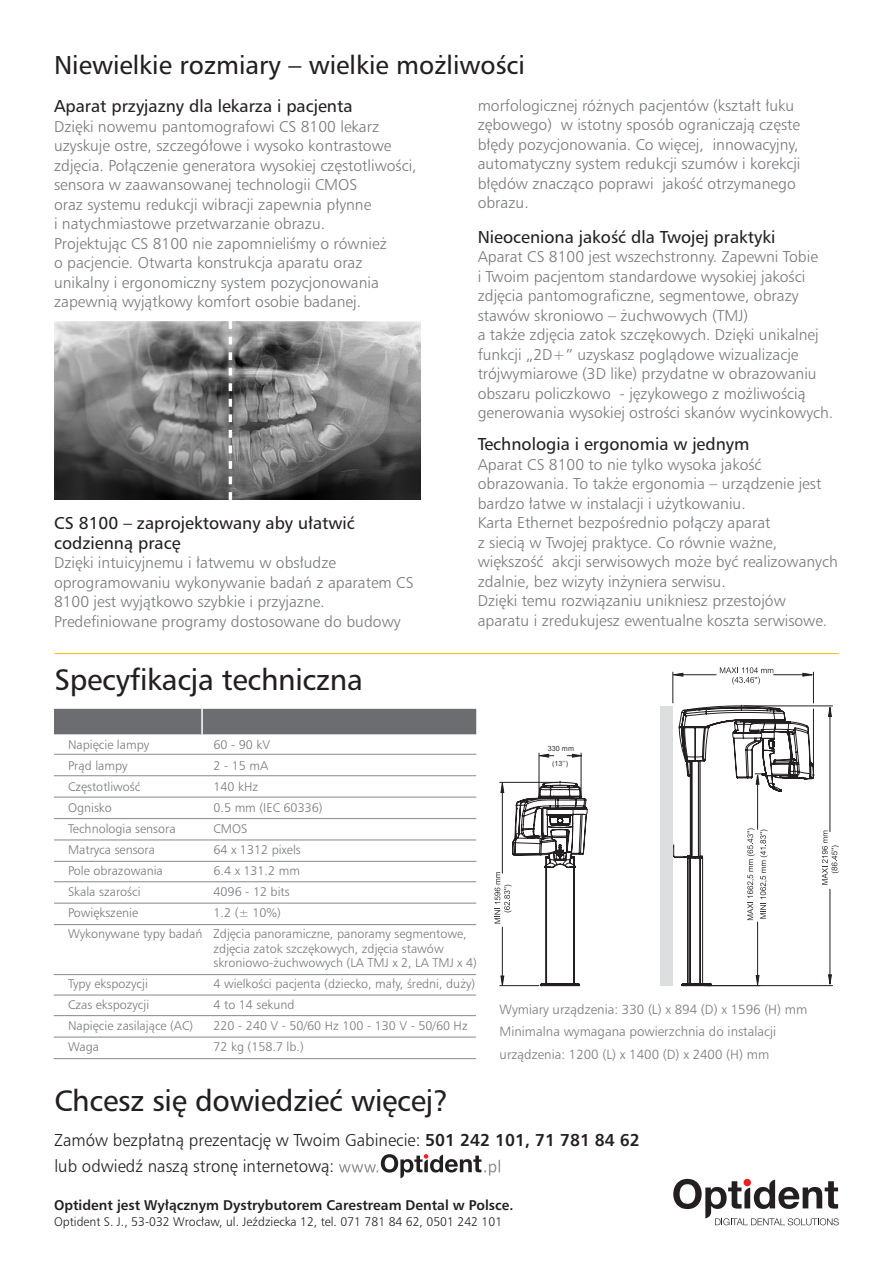
<style>
.page{position:relative;width:893px;height:1263px;background:#fff}
.page>*{position:absolute;margin:0;border:0;box-sizing:border-box;transform-origin:0 0}
.t1{font:28.5px "Humnst 777 PL";letter-spacing:-.01em;color:#231f20}
.t2{font:24.75px "Humnst 777 PL";color:#231f20}
.t3{font:16.5px/19.5px "Humnst 777 PL";color:#231f20}
.t4{font:16.5px "Humnst 777 Lt PL";color:#231f20}
.t5{font:15px/19.5px "Humnst 777 Lt PL";color:#76787b}
.t6{font:700 13.5px "Humnst 777 PL";color:#231f20}
.t7{font:12.75px/22.2px "Humnst 777 Lt PL";color:#76787b}
.t8{font:12px "Humnst 777 Lt PL";color:#76787b}
.t9{font:12px "Humnst 777 Lt PL";color:#231f20}
.t10{font:7.2px/15.3px "Arial";color:#363539;text-align:center}
.s1{font-family:"Humnst 777 PL";font-weight:700}
</style>
<div class="page">
<svg style="left:673px;top:1179px;width:166px;height:46px"></svg>
<div style="left:744px;top:1179px;width:7px;height:7px;background:#ec1f26;border-radius:50%"></div>
<svg style="left:339px;top:1154px;width:161px;height:24px"></svg>
<img style="left:54px;top:322px;width:367px;height:177px">
<hr style="left:54px;top:653px;width:785px;height:1px;background:#fcba13">
<svg style="left:500px;top:672px;width:314px;height:314px"></svg>
<svg style="left:673px;top:673px;width:160px;height:80px"></svg>
<svg style="left:828px;top:707px;width:4px;height:10px"></svg>
<svg style="left:539px;top:753px;width:294px;height:233px"></svg>
<svg style="left:539px;top:754px;width:10px;height:4px"></svg>
<svg style="left:572px;top:754px;width:10px;height:4px"></svg>
<svg style="left:495px;top:872px;width:17px;height:51px"></svg>
<svg style="left:822px;top:830px;width:17px;height:55px"></svg>
<svg style="left:720px;top:667px;width:53px;height:17px"></svg>
<svg style="left:747px;top:828px;width:21px;height:92px"></svg>
<div style="left:54px;top:709px;width:422px;height:25px;background:#6c6d70"></div>
<hr style="left:201px;top:709px;width:2px;height:25px;background:#fff">
<hr style="left:54px;top:754px;width:422px;height:1px;background:#939598">
<hr style="left:54px;top:775px;width:422px;height:1px;background:#939598">
<hr style="left:54px;top:796px;width:422px;height:2px;background:#939598">
<hr style="left:54px;top:818px;width:422px;height:1px;background:#939598">
<hr style="left:54px;top:839px;width:422px;height:1px;background:#939598">
<hr style="left:54px;top:861px;width:422px;height:1px;background:#939598">
<hr style="left:54px;top:881px;width:422px;height:1px;background:#939598">
<hr style="left:54px;top:902px;width:422px;height:2px;background:#939598">
<hr style="left:54px;top:924px;width:422px;height:1px;background:#939598">
<hr style="left:54px;top:974px;width:422px;height:1px;background:#939598">
<hr style="left:54px;top:994px;width:422px;height:2px;background:#939598">
<hr style="left:54px;top:1015px;width:422px;height:1px;background:#939598">
<hr style="left:54px;top:1036px;width:422px;height:2px;background:#939598">
<hr style="left:54px;top:1058px;width:422px;height:1px;background:#939598">
<p class="t2" style="left:54px;top:49px;width:473px">Niewielkie rozmiary – wielkie możliwości</p>
<p class="t3" style="left:54px;top:96px;width:300px">Aparat przyjazny dla lekarza i pacjenta</p>
<p class="t5" style="left:54px;top:116px;width:364px">Dzięki nowemu pantomografowi CS 8100 lekarz uzyskuje ostre, szczegółowe i wysoko kontrastowe zdjęcia. Połączenie generatora wysokiej częstotliwości, sensora w zaawansowanej technologii CMOS</p>
<p class="t5" style="left:54px;top:194px;width:319px">oraz systemu redukcji wibracji zapewnia płynne</p>
<p class="t5" style="left:54px;top:214px;width:273px">i natychmiastowe przetwarzanie obrazu.</p>
<p class="t5" style="left:54px;top:233px;width:334px">Projektując CS 8100 nie zapomnieliśmy o również</p>
<p class="t5" style="left:54px;top:253px;width:326px">o pacjencie. Otwarta konstrukcja aparatu oraz unikalny i ergonomiczny system pozycjonowania zapewnią wyjątkowy komfort osobie badanej.</p>
<p class="t5" style="left:478px;top:95px;width:324px">morfologicznej różnych pacjentów (kształt łuku zębowego) w istotny sposób ograniczają częste błędy pozycjonowania. Co więcej, innowacyjny, automatyczny system redukcji szumów i korekcji błędów znacząco poprawi jakość otrzymanego obrazu.</p>
<p class="t3" style="left:478px;top:227px;width:299px">Nieoceniona jakość dla Twojej praktyki</p>
<p class="t5" style="left:478px;top:247px;width:342px">Aparat CS 8100 jest wszechstronny. Zapewni Tobie i Twoim pacjentom standardowe wysokiej jakości zdjęcia pantomograficzne, segmentowe, obrazy stawów skroniowo – żuchwowych (TMJ)</p>
<p class="t5" style="left:478px;top:325px;width:357px">a także zdjęcia zatok szczękowych. Dzięki unikalnej funkcji „2D+” uzyskasz poglądowe wizualizacje trójwymiarowe (3D like) przydatne w obrazowaniu obszaru policzkowo - językowego z możliwością generowania wysokiej ostrości skanów wycinkowych.</p>
<p class="t3" style="left:54px;top:513px;width:302px">CS 8100 – zaprojektowany aby ułatwić codzienną pracę</p>
<p class="t5" style="left:54px;top:553px;width:361px">Dzięki intuicyjnemu i łatwemu w obsłudze oprogramowaniu wykonywanie badań z aparatem CS<br>8100 jest wyjątkowo szybkie i przyjazne.</p>
<p class="t5" style="left:54px;top:611px;width:348px">Predefiniowane programy dostosowane do budowy</p>
<p class="t1" style="left:54px;top:661px;width:310px">Specyfikacja techniczna</p>
<p class="t3" style="left:478px;top:434px;width:273px">Technologia i ergonomia w jednym</p>
<p class="t5" style="left:478px;top:454px;width:345px">Aparat CS 8100 to nie tylko wysoka jakość obrazowania. To także ergonomia – urządzenie jest bardzo łatwe w instalacji i użytkowaniu.</p>
<p class="t5" style="left:478px;top:513px;width:294px">Karta Ethernet bezpośrednio połączy aparat</p>
<p class="t5" style="left:478px;top:532px;width:362px">z siecią w Twojej praktyce. Co równie ważne, większość akcji serwisowych może być realizowanych zdalnie, bez wizyty inżyniera serwisu.</p>
<p class="t5" style="left:478px;top:591px;width:351px">Dzięki temu rozwiązaniu unikniesz przestojów aparatu i zredukujesz ewentualne koszta serwisowe.</p>
<p class="t8" style="left:68px;top:737px;width:83px">Napięcie lampy</p>
<p class="t8" style="left:214px;top:737px;width:58px">60 - 90 kV</p>
<p class="t8" style="left:68px;top:758px;width:61px">Prąd lampy</p>
<p class="t8" style="left:214px;top:758px;width:56px">2 - 15 mA</p>
<p class="t8" style="left:68px;top:779px;width:74px">Częstotliwość</p>
<p class="t8" style="left:214px;top:779px;width:46px">140 kHz</p>
<p class="t8" style="left:68px;top:800px;width:45px">Ognisko</p>
<p class="t8" style="left:214px;top:800px;width:110px">0.5 mm (IEC 60336)</p>
<p class="t8" style="left:68px;top:821px;width:109px">Technologia sensora</p>
<p class="t8" style="left:214px;top:821px;width:35px">CMOS</p>
<p class="t8" style="left:68px;top:842px;width:89px">Matryca sensora</p>
<p class="t8" style="left:214px;top:842px;width:89px">64 x 1312 pixels</p>
<p class="t8" style="left:68px;top:863px;width:96px">Pole obrazowania</p>
<p class="t8" style="left:214px;top:863px;width:88px">6.4 x 131.2 mm</p>
<p class="t8" style="left:68px;top:884px;width:74px">Skala szarości</p>
<p class="t8" style="left:214px;top:884px;width:78px">4096 - 12 bits</p>
<p class="t8" style="left:68px;top:905px;width:72px">Powiększenie</p>
<p class="t8" style="left:214px;top:905px;width:69px">1.2 (± 10%)</p>
<p class="t8" style="left:68px;top:926px;width:400px">Wykonywane typy badań Zdjęcia panoramiczne, panoramy segmentowe,</p>
<p class="t8" style="left:214px;top:941px;width:232px">zdjęcia zatok szczękowych, zdjęcia stawów</p>
<p class="t8" style="left:214px;top:955px;width:265px">skroniowo-żuchwowych (LA TMJ x 2, LA TMJ x 4)</p>
<p class="t8" style="left:68px;top:976px;width:81px">Typy ekspozycji</p>
<p class="t8" style="left:214px;top:976px;width:263px">4 wielkości pacjenta (dziecko, mały, średni, duży)</p>
<p class="t8" style="left:68px;top:997px;width:83px">Czas ekspozycji</p>
<p class="t8" style="left:214px;top:997px;width:82px">4 to 14 sekund</p>
<p class="t8" style="left:68px;top:1018px;width:127px">Napięcie zasilające (AC)</p>
<p class="t8" style="left:214px;top:1018px;width:256px">220 - 240 V - 50/60 Hz 100 - 130 V - 50/60 Hz</p>
<p class="t8" style="left:68px;top:1039px;width:33px">Waga</p>
<p class="t8" style="left:214px;top:1039px;width:92px">72 kg (158.7 lb.)</p>
<p class="t10" style="left:548px;top:740px;width:28px">330 mm (13’’)</p>
<p class="t7" style="left:500px;top:998px;width:309px">Wymiary urządzenia: 330 (L) x 894 (D) x 1596 (H) mm</p>
<p class="t7" style="left:500px;top:1020px;width:278px">Minimalna wymagana powierzchnia do instalacji urządzenia: 1200 (L) x 1400 (D) x 2400 (H) mm</p>
<p class="t1" style="left:54px;top:1082px;width:395px">Chcesz się dowiedzieć więcej?</p>
<p class="t4" style="left:54px;top:1129px;width:587px">Zamów bezpłatną prezentację w Twoim Gabinecie: <span class="s1">501 242 101, 71 781 84 62</span></p>
<p class="t4" style="left:54px;top:1155px;width:281px">lub odwiedź naszą stronę internetową:</p>
<p class="t6" style="left:54px;top:1196px;width:461px">Optident jest Wyłącznym Dystrybutorem Carestream Dental w Polsce.</p>
<p class="t9" style="left:54px;top:1214px;width:450px">Optident S. J., 53-032 Wrocław, ul. Jeździecka 12, tel. 071 781 84 62, 0501 242 101</p>
</div>
